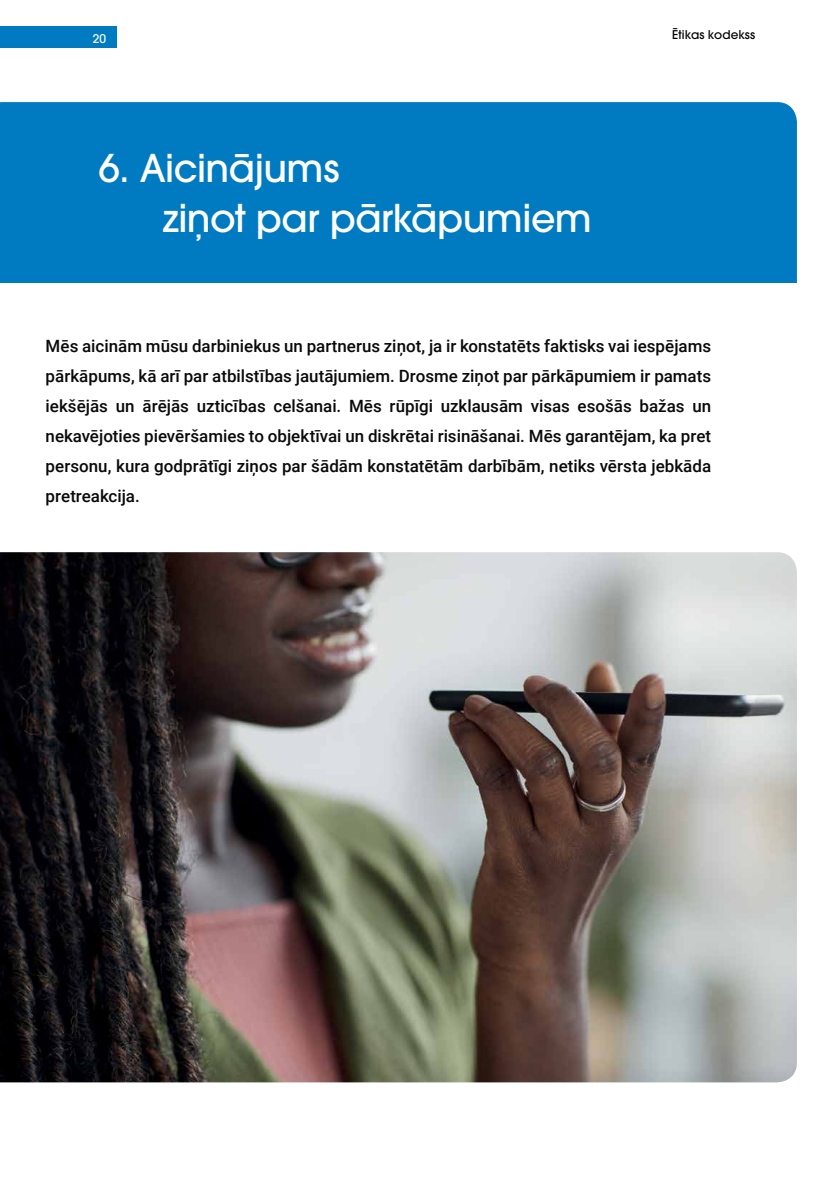
<style>
.page{position:relative;width:840px;height:1191px;background:#fff}
.page>*{position:absolute;margin:0;border:0;box-sizing:border-box;transform-origin:0 0}
.t1{font:500 38px/50px "ITC Avant Garde Pro";letter-spacing:-.015em;color:#fff}
.t2{font:500 17px/30px "Roboto";color:#0a0a0b;text-align:justify}
.t3{font:500 12px "ITC Avant Garde Pro";letter-spacing:.005em;color:#000}
.t4{font:500 12px "ITC Avant Garde Pro";color:#fff}
</style>
<div class="page">
<div style="left:0;top:102px;width:796px;height:181px;background:#007bc1"></div>
<img style="left:0;top:552px;width:796px;height:530px">
<div style="left:0;top:26px;width:117px;height:22px;background:#007bc1"></div>
<p class="t4" style="left:86px;top:31px;width:22px">020</p>
<p class="t3" style="left:672px;top:27px;width:84px">Ētikas kodekss</p>
<h1 class="t1" style="left:163px;top:143px;width:430px;text-indent:-64px">6. Aicinājums<br>ziņot par pārkāpumiem</h1>
<p class="t2" style="left:46px;top:330px;width:666px">Mēs aicinām mūsu darbiniekus un partnerus ziņot, ja ir konstatēts faktisks vai iespējams pārkāpums, kā arī par atbilstības jautājumiem. Drosme ziņot par pārkāpumiem ir pamats iekšējās un ārējās uzticības celšanai. Mēs rūpīgi uzklausām visas esošās bažas un nekavējoties pievēršamies to objektīvai un diskrētai risināšanai. Mēs garantējam, ka pret personu, kura godprātīgi ziņos par šādām konstatētām darbībām, netiks vērsta jebkāda pretreakcija.</p>
</div>
